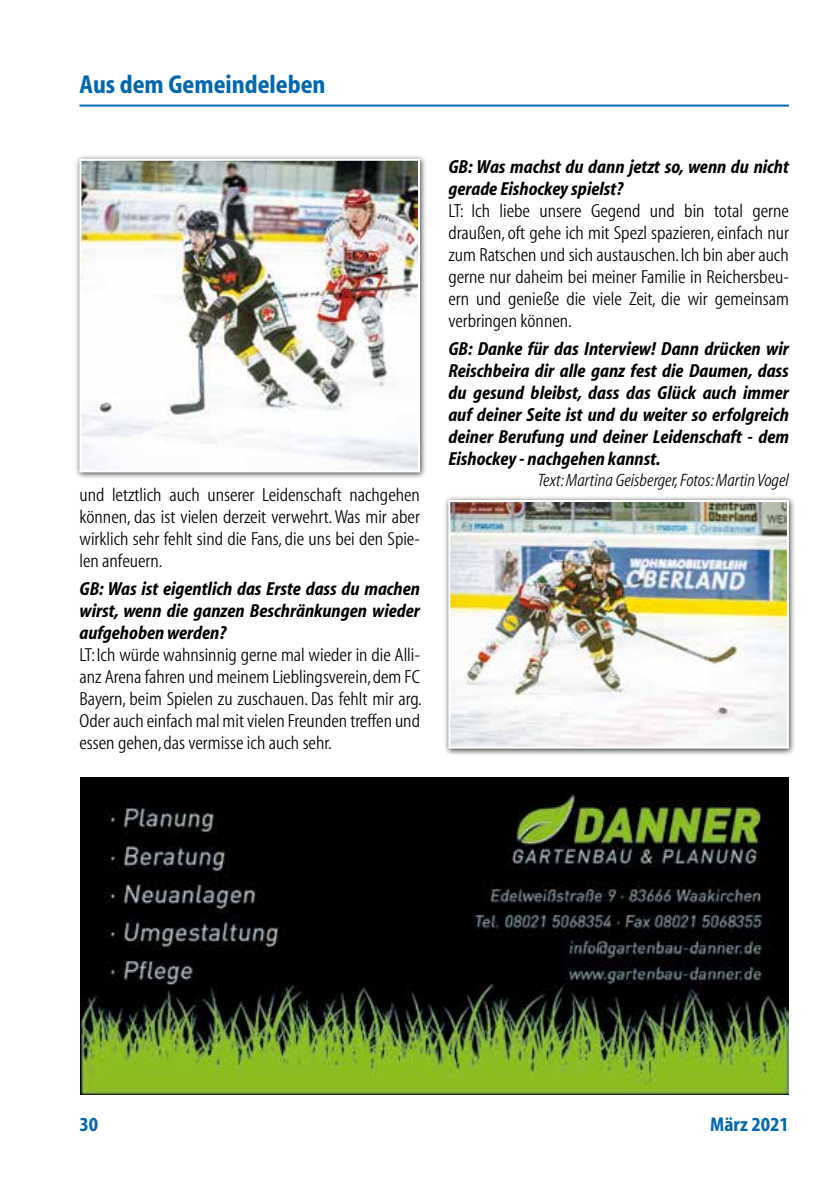
<style>
.page{position:relative;width:840px;height:1191px;background:#fff}
.page>*{position:absolute;margin:0;border:0;box-sizing:border-box;transform-origin:0 0}
.t1{font:700 condensed 26px "Myriad";color:#0067b1}
.t2{font:700 condensed 20px "Myriad";color:#0067b1}
.t3{font:19px/22px "Myriad Condensed";color:#000;text-align:justify}
.t4{font:italic 700 condensed 19px/22px "Myriad";color:#000;text-align:justify}
.t5{font:italic condensed 18px "Myriad";color:#000}
</style>
<div class="page">
<hr style="left:79px;top:105px;width:709px;height:2px;background:#0067b1">
<img style="left:80px;top:777px;width:708px;height:317px">
<div style="left:74px;top:154px;width:353px;height:325px;background:#000;opacity:.75"></div>
<img style="left:82px;top:162px;width:335px;height:307px">
<div style="left:79px;top:159px;width:341px;height:313px;border:2px solid #fff"></div>
<div style="left:443px;top:495px;width:352px;height:260px;background:#000;opacity:.75"></div>
<img style="left:451px;top:503px;width:334px;height:242px">
<div style="left:448px;top:500px;width:340px;height:248px;border:2px solid #fff"></div>
<h1 class="t1" style="left:79px;top:71px;width:247px">Aus dem Gemeindeleben</h1>
<p class="t3" style="left:79px;top:484px;width:342px">und letztlich auch unserer Leidenschaft nachgehen können, das ist vielen derzeit verwehrt. Was mir aber wirklich sehr fehlt sind die Fans, die uns bei den Spie&shy;len anfeuern.</p>
<p class="t4" style="left:79px;top:578px;width:342px">GB: Was ist eigentlich das Erste dass du machen wirst, wenn die ganzen Beschränkungen wieder aufgehoben werden?</p>
<p class="t3" style="left:79px;top:644px;width:343px">LT: Ich würde wahnsinnig gerne mal wieder in die Alli&shy;anz Arena fahren und meinem Lieblingsverein, dem FC Bayern, beim Spielen zu zuschauen. Das fehlt mir arg.<br>Oder auch einfach mal mit vielen Freunden treffen und essen gehen, das vermisse ich auch sehr.</p>
<p class="t4" style="left:448px;top:156px;width:342px">GB: Was machst du dann jetzt so, wenn du nicht gerade Eishockey spielst?</p>
<p class="t3" style="left:448px;top:201px;width:342px">LT: Ich liebe unsere Gegend und bin total gerne draußen, oft gehe ich mit Spezl spazieren, einfach nur zum Ratschen und sich austauschen. Ich bin aber auch gerne nur daheim bei meiner Familie in Reichersbeu&shy;ern und genieße die viele Zeit, die wir gemeinsam verbringen können.</p>
<p class="t4" style="left:448px;top:338px;width:342px">GB: Danke für das Interview! Dann drücken wir Reischbeira dir alle ganz fest die Daumen, dass du gesund bleibst, dass das Glück auch immer auf deiner Seite ist und du weiter so erfolgreich deiner Berufung und deiner Leidenschaft - dem Eishockey - nachgehen kannst.</p>
<p class="t5" style="left:537px;top:471px;width:252px">Text: Martina Geisberger, Fotos: Martin Vogel</p>
<p class="t2" style="left:79px;top:1114px;width:20px">30</p>
<p class="t2" style="left:709px;top:1114px;width:80px">März 2021</p>
</div>
